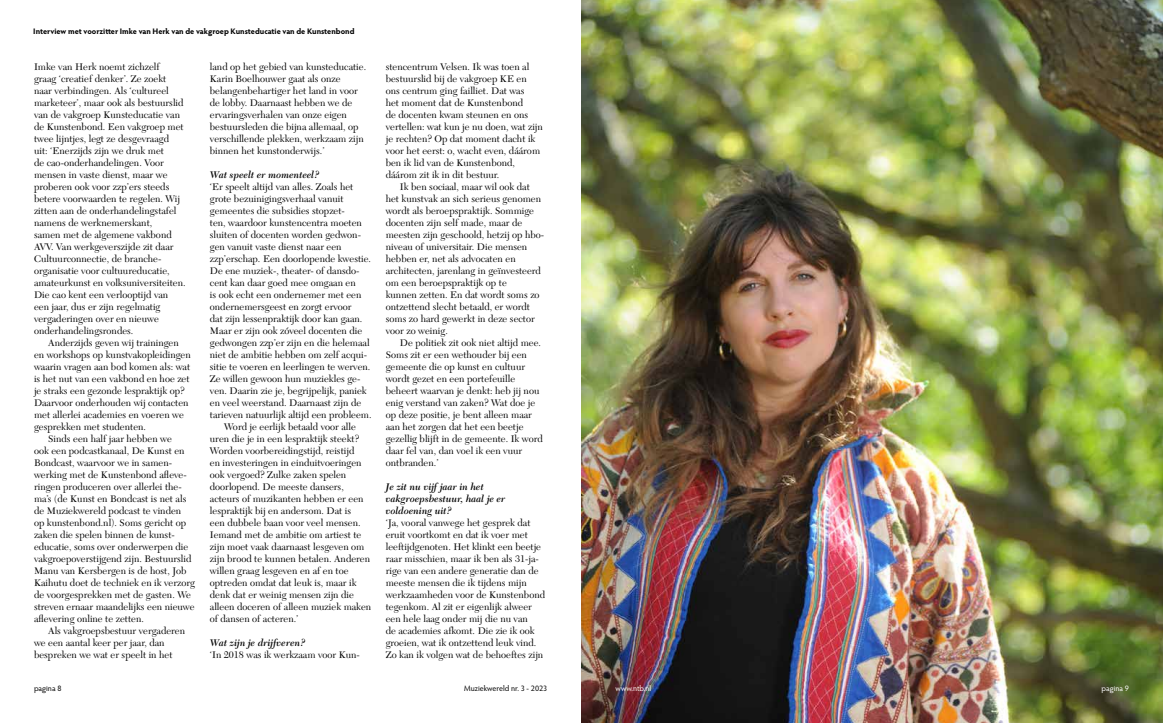
<style>
.page{position:relative;width:1163px;height:723px;background:#fff}
.page>*{position:absolute;margin:0;border:0;box-sizing:border-box;transform-origin:0 0}
.t1{font:10px/12px "New Caledonia";color:#000}
.t2{font:italic 600 10px/12px "New Caledonia";color:#000}
.t3{font:700 8px "Hypatia Sans Pro";color:#000}
.t4{font:8px "Hypatia Sans Pro";color:#000}
.t5{font:8px "Hypatia Sans Pro";color:#fff}
</style>
<div class="page">
<img style="left:581px;top:0;width:581px;height:723px">
<p class="t3" style="left:33px;top:26px;width:323px">Interview met voorzitter Imke van Herk van de vakgroep Kunsteducatie van de Kunstenbond</p>
<p class="t1" style="left:34px;top:61px;width:153px">Imke van Herk noemt zichzelf<br>graag ‘creatief denker’. Ze zoekt naar verbindingen. Als ‘cultureel marketeer’, maar ook als bestuurslid van de vakgroep Kunsteducatie van de Kunstenbond. Een vakgroep met twee lijntjes, legt ze desgevraagd<br>uit: ‘Enerzijds zijn we druk met<br>de cao-onderhandelingen. Voor mensen in vaste dienst, maar we proberen ook voor zzp’ers steeds betere voorwaarden te regelen. Wij zitten aan de onderhandelingstafel namens de werknemerskant,<br>samen met de algemene vakbond<br>AVV. Van werkgeverszijde zit daar<br>Cultuurconnectie, de branche&shy;organisatie voor cultuureducatie, amateurkunst en volksuniversiteiten.<br>Die cao kent een verlooptijd van een jaar, dus er zijn regelmatig vergaderingen over en nieuwe onderhandelingsrondes.</p>
<p class="t1" style="left:48px;top:337px;width:132px">Anderzijds geven wij trainingen</p>
<p class="t1" style="left:34px;top:349px;width:158px">en workshops op kunstvakopleidingen</p>
<p class="t1" style="left:34px;top:361px;width:158px">waarin vragen aan bod komen als: wat</p>
<p class="t1" style="left:34px;top:373px;width:157px">is het nut van een vakbond en hoe zet</p>
<p class="t1" style="left:34px;top:385px;width:152px">je straks een gezonde lespraktijk op?</p>
<p class="t1" style="left:34px;top:397px;width:156px">Daarvoor onderhouden wij contacten</p>
<p class="t1" style="left:34px;top:409px;width:151px">met allerlei academies en voeren we</p>
<p class="t1" style="left:34px;top:421px;width:113px">gesprekken met studenten.</p>
<p class="t1" style="left:48px;top:433px;width:125px">Sinds een half jaar hebben we</p>
<p class="t1" style="left:34px;top:445px;width:152px">ook een podcastkanaal, De Kunst en</p>
<p class="t1" style="left:34px;top:457px;width:139px">Bondcast, waarvoor we in samen-</p>
<p class="t1" style="left:34px;top:469px;width:153px">werking met de Kunstenbond afleve-</p>
<p class="t1" style="left:34px;top:481px;width:149px">ringen produceren over allerlei the-</p>
<p class="t1" style="left:34px;top:493px;width:154px">ma’s (de Kunst en Bondcast is net als</p>
<p class="t1" style="left:34px;top:505px;width:149px">de Muziekwereld podcast te vinden</p>
<p class="t1" style="left:34px;top:517px;width:154px">op kunstenbond.nl). Soms gericht op</p>
<p class="t1" style="left:34px;top:529px;width:142px">zaken die spelen binnen de kunst-</p>
<p class="t1" style="left:34px;top:541px;width:156px">educatie, soms over onderwerpen die</p>
<p class="t1" style="left:34px;top:553px;width:159px">vakgroepoverstijgend zijn. Bestuurslid</p>
<p class="t1" style="left:34px;top:565px;width:154px">Manu van Kersbergen is de host, Job</p>
<p class="t1" style="left:34px;top:577px;width:162px">Kaihutu doet de techniek en ik verzorg</p>
<p class="t1" style="left:34px;top:589px;width:158px">de voorgesprekken met de gasten. We</p>
<p class="t1" style="left:34px;top:601px;width:162px">streven ernaar maandelijks een nieuwe</p>
<p class="t1" style="left:34px;top:613px;width:111px">aflevering online te zetten.</p>
<p class="t1" style="left:48px;top:625px;width:138px">Als vakgroepsbestuur vergaderen</p>
<p class="t1" style="left:34px;top:637px;width:132px">we een aantal keer per jaar, dan</p>
<p class="t1" style="left:34px;top:649px;width:140px">bespreken we wat er speelt in het</p>
<p class="t1" style="left:210px;top:61px;width:158px">land op het gebied van kunsteducatie.<br>Karin Boelhouwer gaat als onze belangenbehartiger het land in voor de lobby. Daarnaast hebben we de ervaringsverhalen van onze eigen bestuursleden die bijna allemaal, op verschillende plekken, werkzaam zijn binnen het kunstonderwijs.’</p>
<p class="t2" style="left:210px;top:169px;width:111px">Wat speelt er momenteel?</p>
<p class="t1" style="left:210px;top:181px;width:145px">‘Er speelt altijd van alles. Zoals het</p>
<p class="t1" style="left:210px;top:193px;width:135px">grote bezuinigingsverhaal vanuit</p>
<p class="t1" style="left:210px;top:205px;width:136px">gemeentes die subsidies stopzet-</p>
<p class="t1" style="left:210px;top:217px;width:153px">ten, waardoor kunstencentra moeten</p>
<p class="t1" style="left:210px;top:229px;width:153px">sluiten of docenten worden gedwon-</p>
<p class="t1" style="left:210px;top:241px;width:133px">gen vanuit vaste dienst naar een</p>
<p class="t1" style="left:210px;top:253px;width:163px">zzp’erschap. Een doorlopende kwestie.</p>
<p class="t1" style="left:210px;top:265px;width:151px">De ene muziek-, theater- of dansdo-</p>
<p class="t1" style="left:210px;top:277px;width:147px">cent kan daar goed mee omgaan en</p>
<p class="t1" style="left:210px;top:289px;width:153px">is ook echt een ondernemer met een</p>
<p class="t1" style="left:210px;top:301px;width:143px">ondernemersgeest en zorgt ervoor</p>
<p class="t1" style="left:210px;top:313px;width:154px">dat zijn lessenpraktijk door kan gaan.</p>
<p class="t1" style="left:210px;top:325px;width:154px">Maar er zijn ook zóveel docenten die</p>
<p class="t1" style="left:210px;top:337px;width:161px">gedwongen zzp’er zijn en die helemaal</p>
<p class="t1" style="left:210px;top:349px;width:159px">niet de ambitie hebben om zelf acqui-</p>
<p class="t1" style="left:210px;top:361px;width:162px">sitie te voeren en leerlingen te werven.</p>
<p class="t1" style="left:210px;top:373px;width:152px">Ze willen gewoon hun muziekles ge-</p>
<p class="t1" style="left:210px;top:385px;width:158px">ven. Daarin zie je, begrijpelijk, paniek</p>
<p class="t1" style="left:210px;top:397px;width:153px">en veel weerstand. Daarnaast zijn de</p>
<p class="t1" style="left:210px;top:409px;width:163px">tarieven natuurlijk altijd een probleem.</p>
<p class="t1" style="left:224px;top:421px;width:133px">Word je eerlijk betaald voor alle</p>
<p class="t1" style="left:210px;top:433px;width:151px">uren die je in een lespraktijk steekt?</p>
<p class="t1" style="left:210px;top:445px;width:146px">Worden voorbereidingstijd, reistijd</p>
<p class="t1" style="left:210px;top:457px;width:153px">en investeringen in einduitvoeringen</p>
<p class="t1" style="left:210px;top:469px;width:138px">ook vergoed? Zulke zaken spelen</p>
<p class="t1" style="left:210px;top:481px;width:135px">doorlopend. De meeste dansers,</p>
<p class="t1" style="left:210px;top:493px;width:155px">acteurs of muzikanten hebben er een</p>
<p class="t1" style="left:210px;top:505px;width:143px">lespraktijk bij en andersom. Dat is</p>
<p class="t1" style="left:210px;top:517px;width:152px">een dubbele baan voor veel mensen.</p>
<p class="t1" style="left:210px;top:529px;width:153px">Iemand met de ambitie om artiest te</p>
<p class="t1" style="left:210px;top:541px;width:156px">zijn moet vaak daarnaast lesgeven om</p>
<p class="t1" style="left:210px;top:553px;width:162px">zijn brood te kunnen betalen. Anderen</p>
<p class="t1" style="left:210px;top:565px;width:140px">willen graag lesgeven en af en toe</p>
<p class="t1" style="left:210px;top:577px;width:148px">optreden omdat dat leuk is, maar ik</p>
<p class="t1" style="left:210px;top:589px;width:145px">denk dat er weinig mensen zijn die</p>
<p class="t1" style="left:210px;top:601px;width:163px">alleen doceren of alleen muziek maken</p>
<p class="t1" style="left:210px;top:613px;width:90px">of dansen of acteren.’</p>
<p class="t2" style="left:210px;top:637px;width:97px">Wat zijn je drijfveren?</p>
<p class="t1" style="left:210px;top:649px;width:151px">‘In 2018 was ik werkzaam voor Kun-</p>
<p class="t1" style="left:386px;top:61px;width:159px">stencentrum Velsen. Ik was toen al bestuurslid bij de vakgroep KE en ons centrum ging failliet. Dat was<br>het moment dat de Kunstenbond<br>de docenten kwam steunen en ons vertellen: wat kun je nu doen, wat zijn je rechten? Op dat moment dacht ik voor het eerst: o, wacht even, dáárom ben ik lid van de Kunstenbond, dáárom zit ik in dit bestuur.</p>
<p class="t1" style="left:386px;top:181px;width:160px;text-indent:14px">Ik ben sociaal, maar wil ook dat het kunstvak an sich serieus genomen wordt als beroepspraktijk. Sommige docenten zijn self made, maar de meesten zijn geschoold, hetzij op hbo&shy;niveau of universitair. Die mensen hebben er, net als advocaten en architecten, jarenlang in geïnvesteerd om een beroepspraktijk op te<br>kunnen zetten. En dat wordt soms zo ontzettend slecht betaald, er wordt soms zo hard gewerkt in deze sector voor zo weinig.</p>
<p class="t1" style="left:386px;top:337px;width:159px;text-indent:14px">De politiek zit ook niet altijd mee.<br>Soms zit er een wethouder bij een gemeente die op kunst en cultuur wordt gezet en een portefeuille beheert waarvan je denkt: heb jij nou enig verstand van zaken? Wat doe je op deze positie, je bent alleen maar aan het zorgen dat het een beetje gezellig blijft in de gemeente. Ik word daar fel van, dan voel ik een vuur ontbranden.’</p>
<p class="t2" style="left:386px;top:481px;width:121px">Je zit nu vijf jaar in het vakgroepsbestuur, haal je er voldoening uit?</p>
<p class="t1" style="left:386px;top:517px;width:161px">‘Ja, vooral vanwege het gesprek dat eruit voortkomt en dat ik voer met leeftijdgenoten. Het klinkt een beetje raar misschien, maar ik ben als 31-ja&shy;rige van een andere generatie dan de meeste mensen die ik tijdens mijn werkzaamheden voor de Kunstenbond tegenkom. Al zit er eigenlijk alweer een hele laag onder mij die nu van<br>de academies afkomt. Die zie ik ook groeien, wat ik ontzettend leuk vind.<br>Zo kan ik volgen wat de behoeftes zijn</p>
<p class="t4" style="left:34px;top:682px;width:29px">pagina 8</p>
<p class="t4" style="left:464px;top:682px;width:85px">Muziekwereld nr. 3 - 2023</p>
<p class="t5" style="left:615px;top:682px;width:37px">www.ntb.nl</p>
<p class="t5" style="left:1101px;top:682px;width:29px">pagina 9</p>
</div>
